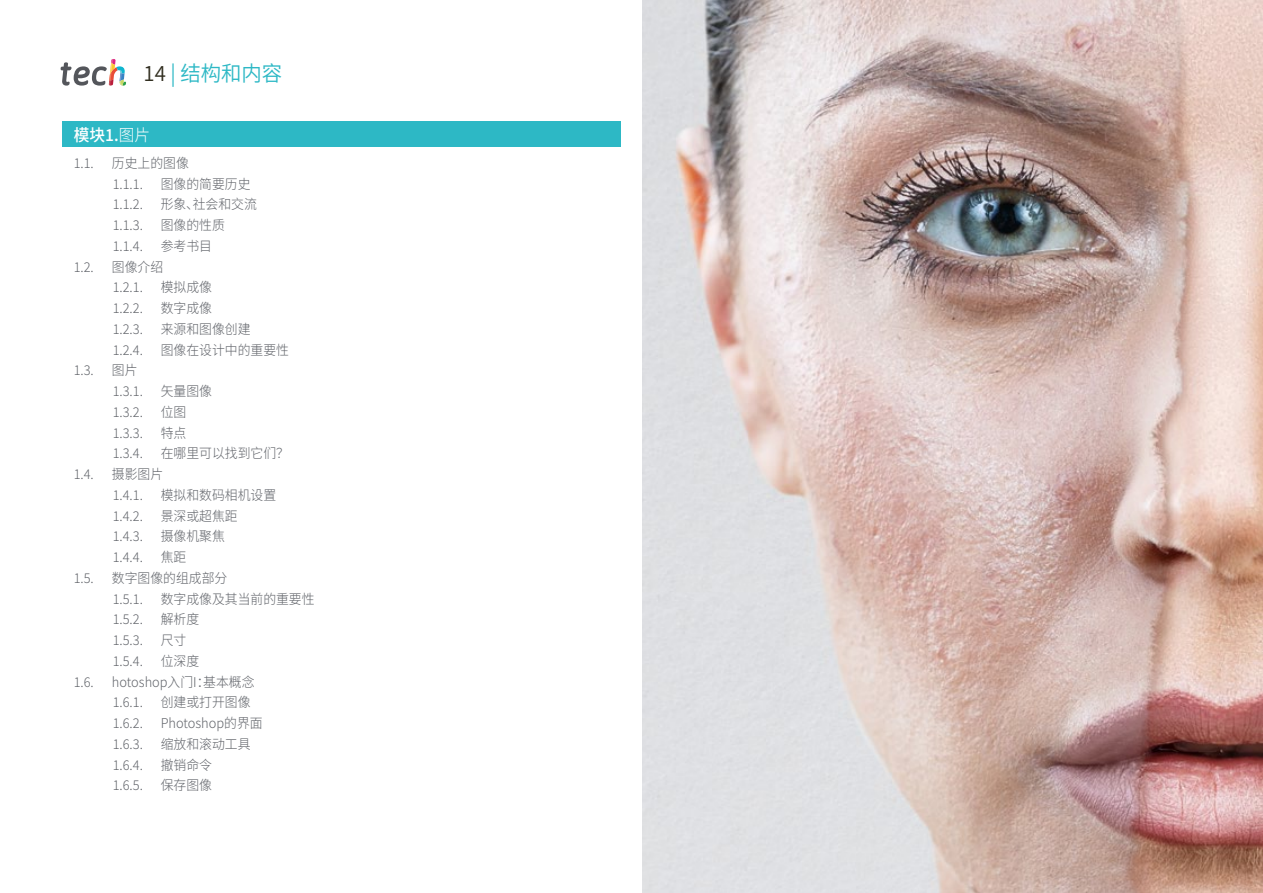
<style>
.page{position:relative;width:1263px;height:893px;background:#fff}
.page>*{position:absolute;margin:0;border:0;box-sizing:border-box;transform-origin:0 0}
.t1{font:21px "Source Han Sans CN";color:#2db8c5}
.t2{font:500 16.5px "Source Han Sans CN";color:#fff;scale:.95 1}
.t3{font:300 13.5px/20.7px "Source Han Sans CN";color:#61646a;scale:.95 1}
.s1{color:#312e20}
.s2{font-weight:300}
</style>
<div class="page">
<div style="left:63px;top:121px;width:558px;height:26px;background:#2db8c5"></div>
<svg style="left:61px;top:59px;width:65px;height:27px"></svg>
<img style="left:642px;top:0;width:621px;height:893px">
<h1 class="t1" style="left:144px;top:61px;width:140px"><span class="s1">14</span> | 结构和内容</h1>
<p class="t2" style="left:74px;top:125px;width:82px">模块1.<span class="s2">图片</span></p>
<p class="t3" style="left:74px;top:153px;width:23px">1.1.</p>
<p class="t3" style="left:112px;top:153px;width:83px">历史上的图像<br>1.1.1.</p>
<p class="t3" style="left:161px;top:174px;width:96px">图像的简要历史</p>
<p class="t3" style="left:113px;top:194px;width:33px">1.1.2.</p>
<p class="t3" style="left:161px;top:194px;width:103px">形象、社会和交流</p>
<p class="t3" style="left:113px;top:215px;width:33px">1.1.3.</p>
<p class="t3" style="left:161px;top:215px;width:69px">图像的性质</p>
<p class="t3" style="left:113px;top:236px;width:33px">1.1.4.</p>
<p class="t3" style="left:161px;top:236px;width:55px">参考书目</p>
<p class="t3" style="left:74px;top:257px;width:23px">1.2.</p>
<p class="t3" style="left:112px;top:257px;width:56px">图像介绍<br>1.2.1.</p>
<p class="t3" style="left:161px;top:277px;width:55px">模拟成像</p>
<p class="t3" style="left:113px;top:298px;width:33px">1.2.2.</p>
<p class="t3" style="left:161px;top:298px;width:55px">数字成像</p>
<p class="t3" style="left:113px;top:319px;width:33px">1.2.3.</p>
<p class="t3" style="left:161px;top:319px;width:96px">来源和图像创建</p>
<p class="t3" style="left:113px;top:340px;width:33px">1.2.4.</p>
<p class="t3" style="left:161px;top:340px;width:136px">图像在设计中的重要性</p>
<p class="t3" style="left:74px;top:360px;width:23px">1.3.</p>
<p class="t3" style="left:112px;top:360px;width:34px">图片<br>1.3.1.</p>
<p class="t3" style="left:161px;top:381px;width:55px">矢量图像</p>
<p class="t3" style="left:113px;top:402px;width:33px">1.3.2.</p>
<p class="t3" style="left:161px;top:402px;width:28px">位图</p>
<p class="t3" style="left:113px;top:423px;width:33px">1.3.3.</p>
<p class="t3" style="left:161px;top:423px;width:28px">特点</p>
<p class="t3" style="left:113px;top:443px;width:33px">1.3.4.</p>
<p class="t3" style="left:161px;top:443px;width:136px">在哪里可以找到它们？</p>
<p class="t3" style="left:74px;top:464px;width:23px">1.4.</p>
<p class="t3" style="left:112px;top:464px;width:56px">摄影图片<br>1.4.1.</p>
<p class="t3" style="left:161px;top:485px;width:123px">模拟和数码相机设置</p>
<p class="t3" style="left:113px;top:506px;width:33px">1.4.2.</p>
<p class="t3" style="left:161px;top:506px;width:83px">景深或超焦距</p>
<p class="t3" style="left:113px;top:526px;width:33px">1.4.3.</p>
<p class="t3" style="left:161px;top:526px;width:69px">摄像机聚焦</p>
<p class="t3" style="left:113px;top:547px;width:33px">1.4.4.</p>
<p class="t3" style="left:161px;top:547px;width:28px">焦距</p>
<p class="t3" style="left:74px;top:568px;width:23px">1.5.</p>
<p class="t3" style="left:112px;top:568px;width:123px">数字图像的组成部分<br>1.5.1.</p>
<p class="t3" style="left:161px;top:589px;width:163px">数字成像及其当前的重要性</p>
<p class="t3" style="left:113px;top:609px;width:33px">1.5.2.</p>
<p class="t3" style="left:161px;top:609px;width:42px">解析度</p>
<p class="t3" style="left:113px;top:630px;width:33px">1.5.3.</p>
<p class="t3" style="left:161px;top:630px;width:28px">尺寸</p>
<p class="t3" style="left:113px;top:651px;width:33px">1.5.4.</p>
<p class="t3" style="left:161px;top:651px;width:42px">位深度</p>
<p class="t3" style="left:74px;top:672px;width:23px">1.6.</p>
<p class="t3" style="left:112px;top:672px;width:151px">hotoshop入门I：基本概念<br>1.6.1.</p>
<p class="t3" style="left:161px;top:692px;width:96px">创建或打开图像</p>
<p class="t3" style="left:113px;top:713px;width:33px">1.6.2.</p>
<p class="t3" style="left:161px;top:713px;width:109px">Photoshop的界面</p>
<p class="t3" style="left:113px;top:734px;width:33px">1.6.3.</p>
<p class="t3" style="left:161px;top:734px;width:96px">缩放和滚动工具</p>
<p class="t3" style="left:113px;top:755px;width:33px">1.6.4.</p>
<p class="t3" style="left:161px;top:755px;width:55px">撤销命令</p>
<p class="t3" style="left:113px;top:775px;width:33px">1.6.5.</p>
<p class="t3" style="left:161px;top:775px;width:55px">保存图像</p>
</div>
